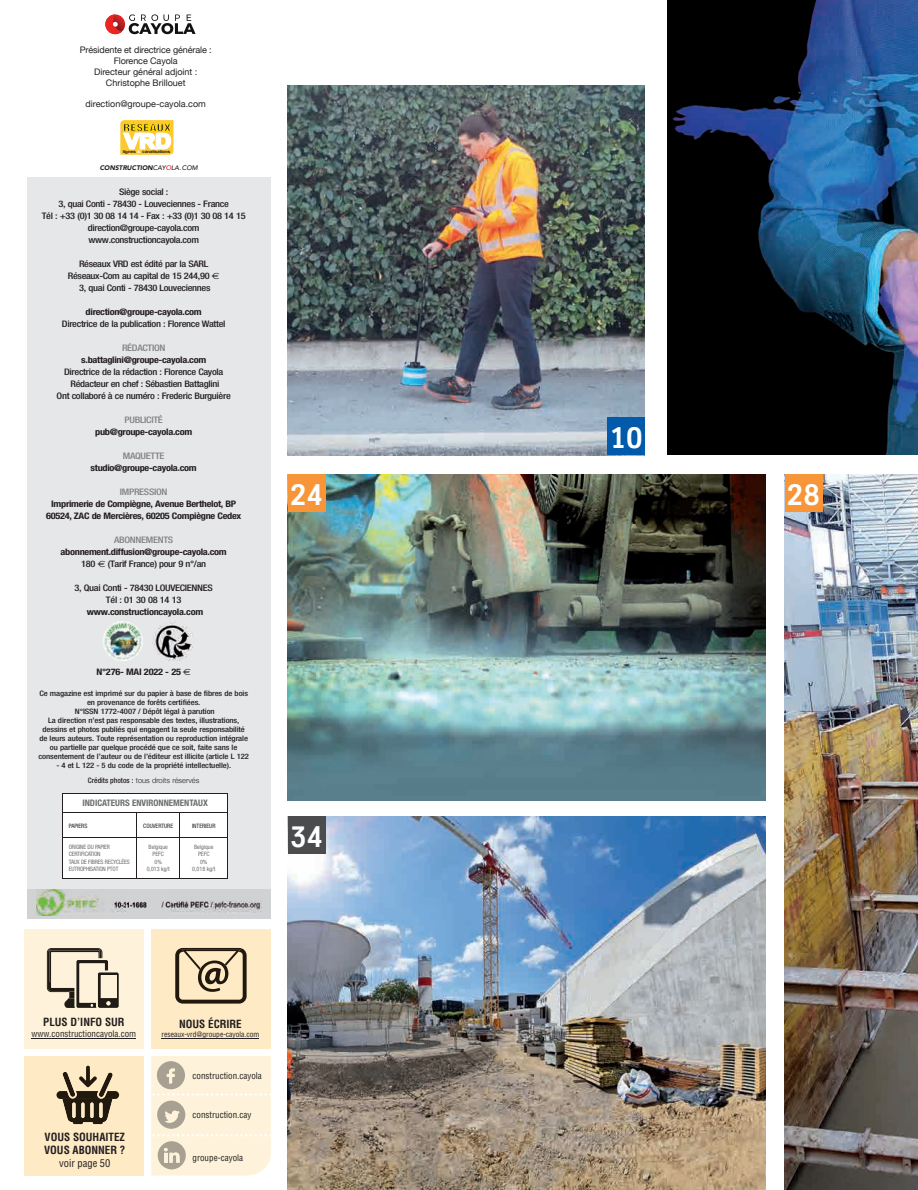
<style>
.page{position:relative;width:918px;height:1190px;background:#fff}
.page>*{position:absolute;margin:0;border:0;box-sizing:border-box;transform-origin:0 0}
.t1{font:700 29.25px "TK Type";color:#fff}
.t2{font:700 condensed 10.95px/13.2px "Helvetica";color:#231f20}
.t3{font:condensed 10.5px "Helvetica";color:#231f20}
.t4{font:500 condensed 9px/12px "Helvetica Neue";letter-spacing:-.03em;color:#231f20;text-align:center;scale:1.15 1}
.t5{font:700 condensed 9px/12px "Helvetica Neue";letter-spacing:-.03em;color:#231f20;text-align:center;scale:1.15 1}
.t6{font:9px/10.8px "Helvetica Neue";color:#231f20;text-align:center}
.t7{font:condensed 9px "Helvetica";color:#231f20}
.t8{font:500 condensed 9px "Helvetica Neue";letter-spacing:-.03em;color:#808285;scale:1.15 1}
.t9{font:700 condensed 9px "Helvetica Neue";color:#6c6d70}
.t10{font:500 condensed 7.5px/9px "Helvetica Neue";letter-spacing:-.01em;color:#231f20;text-align:center;scale:1.15 1}
.t11{font:condensed 7.5px "Helvetica";color:#231f20}
.t12{font:italic 900 6.6px "Avenir";color:#231f20}
.t13{font:condensed 6px/7.5px "Helvetica Neue";letter-spacing:-.02em;color:#6c6d70}
.t14{font:condensed 6px/7.5px "Helvetica Neue";color:#6c6d70;text-align:center}
.t15{font:condensed 6px "Helvetica Neue";color:#231f20}
.t16{font:700 4.2px "Harabara";letter-spacing:.035em;color:#231f20;scale:1.25 1}
.s1{color:#fff}
.s2{font-weight:500}
.s3{font-weight:500;color:#ee1d23}
.s4{font-weight:400;font-style:normal;font-size:8.85px;color:#ee1d23}
.s5{font-family:"Euro Sans";font-weight:400;font-stretch:normal}
.s6{font-weight:300;font-stretch:normal}
</style>
<div class="page">
<img style="left:667px;top:0;width:250px;height:455px">
<img style="left:288px;top:817px;width:476px;height:373px">
<img style="left:288px;top:474px;width:476px;height:326px">
<img style="left:784px;top:474px;width:133px;height:716px">
<img style="left:288px;top:85px;width:356px;height:370px">
<div style="left:288px;top:474px;width:37px;height:38px;background:#f79538"></div>
<div style="left:784px;top:474px;width:38px;height:38px;background:#f79538"></div>
<div style="left:288px;top:817px;width:37px;height:37px;background:#4b4c4d"></div>
<div style="left:27px;top:177px;width:244px;height:713px;background:#e6e7e9"></div>
<div style="left:27px;top:889px;width:244px;height:30px;background:#d1d2d4"></div>
<img style="left:36px;top:889px;width:225px;height:27px">
<svg style="left:105px;top:14px;width:90px;height:20px"></svg>
<div style="left:62px;top:793px;width:166px;height:85px;background:#fff"></div>
<hr style="left:62px;top:838px;width:74px;height:1px;background:#231f20">
<hr style="left:62px;top:838px;width:1px;height:40px;background:#231f20">
<hr style="left:136px;top:838px;width:44px;height:1px;background:#231f20">
<hr style="left:136px;top:838px;width:1px;height:40px;background:#231f20">
<hr style="left:180px;top:838px;width:48px;height:1px;background:#231f20">
<hr style="left:180px;top:838px;width:1px;height:40px;background:#231f20">
<hr style="left:227px;top:838px;width:1px;height:40px;background:#231f20">
<hr style="left:62px;top:878px;width:74px;height:1px;background:#231f20">
<hr style="left:136px;top:878px;width:44px;height:1px;background:#231f20">
<hr style="left:180px;top:878px;width:48px;height:1px;background:#231f20">
<img style="left:152px;top:620px;width:42px;height:42px;border-radius:21px">
<img style="left:103px;top:621px;width:40px;height:40px;border-radius:20px">
<div style="left:24px;top:929px;width:120px;height:119px;background:#fef3da"></div>
<div style="left:151px;top:929px;width:120px;height:119px;background:#feeac4"></div>
<div style="left:24px;top:1056px;width:120px;height:119px;background:#feeac4"></div>
<svg style="left:47px;top:948px;width:72px;height:60px"></svg>
<hr style="left:32px;top:1038px;width:104px;height:1px;background:#231f20">
<hr style="left:161px;top:1038px;width:98px;height:1px;background:#231f20">
<svg style="left:175px;top:948px;width:71px;height:56px"></svg>
<svg style="left:56px;top:1066px;width:63px;height:59px"></svg>
<svg style="left:151px;top:1056px;width:120px;height:119px;background:#f4ead3"></svg>
<div style="left:607px;top:417px;width:37px;height:38px;background:#015aaa"></div>
<svg style="left:120px;top:120px;width:54px;height:35px"></svg>
<p class="t6" style="left:80px;top:44px;width:133px">Présidente et directrice générale :<br>Florence Cayola<br>Directeur général adjoint :<br>Christophe Brillouet</p>
<p class="t6" style="left:85px;top:98px;width:122px">direction@groupe-cayola.com</p>
<p class="t16" style="left:123px;top:149px;width:39px">lignes <span class="s1">&amp;</span> canalisations</p>
<p class="t12" style="left:100px;top:163px;width:99px">CONSTRUCTION<span class="s2">CAY</span><span class="s3">O</span><span class="s2">LA</span><span class="s4">.</span><span class="s2">COM</span></p>
<p class="t4" style="left:42px;top:186px;width:179px">Siège social :<br>3, quai Conti - 78430 - Louveciennes - France<br>Tél : +33 (0)1 30 08 14 14 - Fax : +33 (0)1 30 08 14 15 direction@groupe-cayola.com www.constructioncayola.com</p>
<p class="t4" style="left:68px;top:258px;width:133px">Réseaux VRD est édité par la SARL<br>Réseaux-Com au capital de 15 244,90 <span class="s5">€<br></span>3, quai Conti - 78430 Louveciennes</p>
<p class="t5" style="left:86px;top:306px;width:102px">direction@groupe-cayola.com</p>
<p class="t4" style="left:62px;top:318px;width:144px">Directrice de la publication : Florence Wattel</p>
<p class="t8" style="left:122px;top:343px;width:39px">RÉDACTION</p>
<p class="t5" style="left:81px;top:354px;width:110px">s.battaglini@groupe-cayola.com</p>
<p class="t4" style="left:57px;top:366px;width:153px">Directrice de la rédaction : Florence Cayola<br>Rédacteur en chef : Sébastien Battaglini<br>Ont collaboré à ce numéro : Frederic Burguière</p>
<p class="t8" style="left:125px;top:415px;width:35px">PUBLICITÉ</p>
<p class="t5" style="left:95px;top:426px;width:86px">pub@groupe-cayola.com</p>
<p class="t8" style="left:123px;top:451px;width:38px">MAQUETTE</p>
<p class="t5" style="left:91px;top:462px;width:94px">studio@groupe-cayola.com</p>
<p class="t8" style="left:120px;top:487px;width:43px">IMPRESSION</p>
<p class="t5" style="left:46px;top:498px;width:171px">Imprimerie de Compiègne, Avenue Berthelot, BP<br>60524, ZAC de Mercières, 60205 Compiègne Cedex</p>
<p class="t8" style="left:114px;top:535px;width:53px">ABONNEMENTS</p>
<p class="t5" style="left:61px;top:546px;width:146px">abonnement.diffusion@groupe-cayola.com<br><span class="s2">180</span> <span class="s5">€</span> <span class="s2">(Tarif France) pour 9 n°/an</span></p>
<p class="t4" style="left:74px;top:582px;width:122px">3, Quai Conti - 78430 LOUVECIENNES<br>Tél : 01 30 08 14 13</p>
<p class="t5" style="left:87px;top:606px;width:103px">www.constructioncayola.com</p>
<p class="t5" style="left:96px;top:666px;width:84px">N°276- MAI 2022 - 25 <span class="s5">€</span></p>
<p class="t10" style="left:38px;top:689px;width:184px">Ce magazine est imprimé sur du papier à base de fibres de bois en provenance de forêts certifiées.<br>N°ISSN 1772-4007 / Dépôt légal à parution<br>La direction n’est pas responsable des textes, illustrations, dessins et photos publiés qui engagent la seule responsabilité de leurs auteurs. Toute représentation ou reproduction intégrale ou partielle par quelque procédé que ce soit, faite sans le consentement de l’auteur ou de l’éditeur est illicite (article L 122</p>
<p class="t10" style="left:56px;top:758px;width:153px;line-height:15px">- 4 et L 122 - 5 du code de la propriété intellectuelle).<br>Crédits photos : <span class="s6">tous droits réservés</span></p>
<p class="t9" style="left:82px;top:798px;width:127px">INDICATEURS ENVIRONNEMENTAUX</p>
<p class="t15" style="left:69px;top:822px;width:20px">PAPIERS</p>
<p class="t15" style="left:143px;top:822px;width:31px">COUVERTURE</p>
<p class="t15" style="left:192px;top:822px;width:25px">INTERIEUR</p>
<p class="t13" style="left:69px;top:843px;width:63px">ORIGINE DU PAPIER<br>CERTIFICATION<br>TAUX DE FIBRES RECYCLÉES<br>EUTROPHISATION PTOT</p>
<p class="t14" style="left:147px;top:843px;width:25px">Belgique<br>PEFC<br>0%<br>0,013 kg/t</p>
<p class="t14" style="left:192px;top:843px;width:25px">Belgique<br>PEFC<br>0%<br>0,018 kg/t</p>
<h1 class="t1" style="left:609px;top:422px;width:35px">10</h1>
<h1 class="t1" style="left:290px;top:479px;width:35px">24</h1>
<h1 class="t1" style="left:786px;top:479px;width:35px">28</h1>
<h1 class="t1" style="left:290px;top:821px;width:35px">34</h1>
<h2 class="t2" style="left:43px;top:1016px;width:83px">PLUS D’INFO SUR</h2>
<p class="t7" style="left:32px;top:1028px;width:106px">www.constructioncayola.com</p>
<h2 class="t2" style="left:44px;top:1130px;width:83px">VOUS SOUHAITEZ<br>VOUS ABONNER ?</h2>
<h3 class="t3" style="left:59px;top:1156px;width:53px">voir page 50</h3>
<h2 class="t2" style="left:179px;top:1018px;width:64px">NOUS ÉCRIRE</h2>
<p class="t11" style="left:161px;top:1030px;width:99px">reseaux-vrd@groupe-cayola.com</p>
<p class="t7" style="left:192px;top:1070px;width:71px">construction.cayola</p>
<p class="t7" style="left:192px;top:1109px;width:60px">construction.cay</p>
<p class="t7" style="left:192px;top:1152px;width:52px">groupe-cayola</p>
</div>
